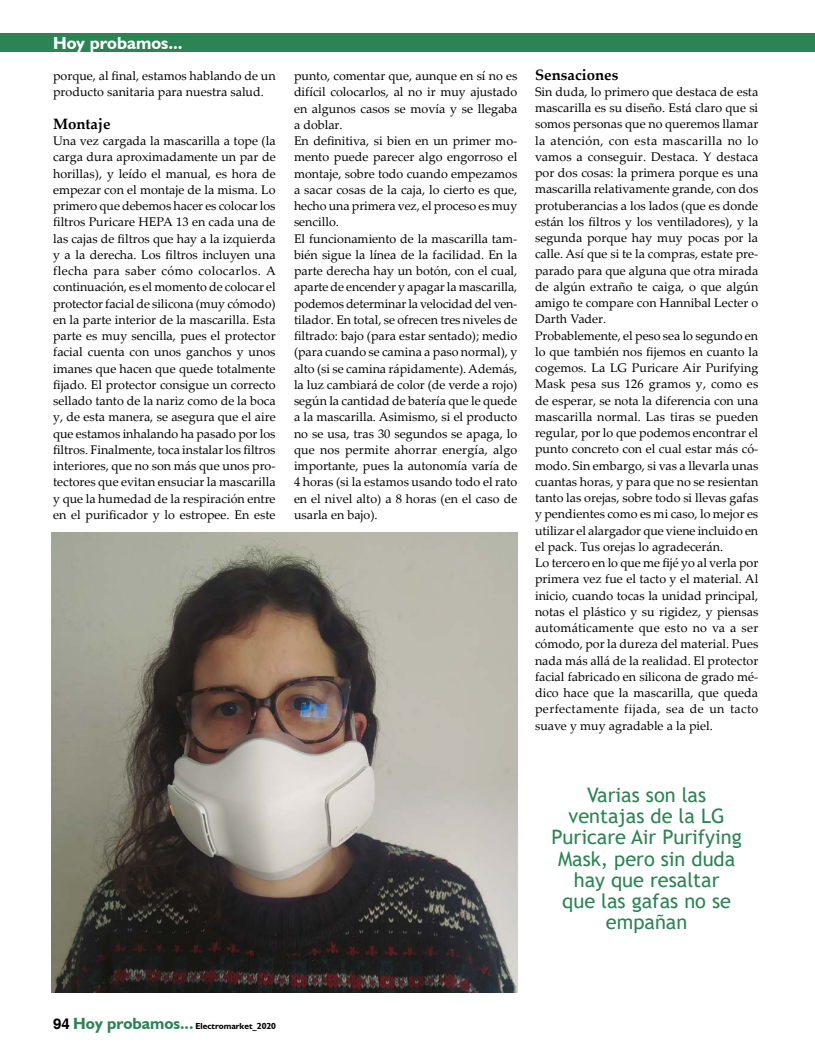
<style>
.page{position:relative;width:815px;height:1063px;background:#fff}
.page>*{position:absolute;margin:0;border:0;box-sizing:border-box;transform-origin:0 0}
.t1{font:20px/21.2px "Trebuchet MS";color:#2c8354;text-align:center}
.t2{font:700 17.5px "Humanist 521 BT";color:#fff}
.t3{font:700 15px "Palatino Linotype";color:#000}
.t4{font:12.5px/16.2px "Palatino Linotype";color:#000}
.t5{font:700 8.75px "Humanist 521 BT";color:#000}
.s1{font-family:"Helvetica";font-size:15px}
.s2{font-size:16.25px;color:#2c8354}
</style>
<div class="page">
<div style="left:0;top:33px;width:815px;height:18px;background:#2c8354"></div>
<img style="left:51px;top:533px;width:466px;height:459px">
<h2 class="t2" style="left:53px;top:32px;width:131px">Hoy probamos...</h2>
<p class="t4" style="left:53px;top:67px;width:224px">porque, al final, estamos hablando de un producto sanitaria para nuestra salud.</p>
<p class="t3" style="left:53px;top:113px;width:59px">Montaje</p>
<p class="t4" style="left:53px;top:132px;width:224px;text-align:justify">Una vez cargada la mascarilla a tope (la carga dura aproximadamente un par de horillas), y leído el manual, es hora de empezar con el montaje de la misma. Lo primero que debemos hacer es colocar los filtros Puricare HEPA 13 en cada una de las cajas de filtros que hay a la izquierda y a la derecha. Los filtros incluyen una flecha para saber cómo colocarlos. A continuación, es el momento de colocar el protector facial de silicona (muy cómodo) en la parte interior de la mascarilla. Esta parte es muy sencilla, pues el protector facial cuenta con unos ganchos y unos imanes que hacen que quede totalmente fijado. El protector consigue un correcto sellado tanto de la nariz como de la boca y, de esta manera, se asegura que el aire que estamos inhalando ha pasado por los filtros. Finalmente, toca instalar los filtros interiores, que no son más que unos pro&shy;tectores que evitan ensuciar la mascarilla y que la humedad de la respiración entre en el purificador y lo estropee. En este</p>
<p class="t4" style="left:294px;top:67px;width:225px">punto, comentar que, aunque en sí no es difícil colocarlos, al no ir muy ajustado en algunos casos se movía y se llegaba a doblar.<br>En definitiva, si bien en un primer mo&shy;mento puede parecer algo engorroso el montaje, sobre todo cuando empezamos a sacar cosas de la caja, lo cierto es que, hecho una primera vez, el proceso es muy sencillo.<br>El funcionamiento de la mascarilla tam&shy;bién sigue la línea de la facilidad. En la parte derecha hay un botón, con el cual, aparte de encender y apagar la mascarilla, podemos determinar la velocidad del ven&shy;tilador. En total, se ofrecen tres niveles de filtrado: bajo (para estar sentado); medio (para cuando se camina a paso normal), y alto (si se camina rápidamente). Además, la luz cambiará de color (de verde a rojo) según la cantidad de batería que le quede a la mascarilla. Asimismo, si el producto no se usa, tras 30 segundos se apaga, lo que nos permite ahorrar energía, algo importante, pues la autonomía varía de 4 horas (si la estamos usando todo el rato en el nivel alto) a 8 horas (en el caso de usarla en bajo).</p>
<p class="t3" style="left:535px;top:64px;width:85px">Sensaciones</p>
<p class="t4" style="left:535px;top:83px;width:225px">Sin duda, lo primero que destaca de esta mascarilla es su diseño. Está claro que si somos personas que no queremos llamar la atención, con esta mascarilla no lo vamos a conseguir. Destaca. Y destaca por dos cosas: la primera porque es una mascarilla relativamente grande, con dos protuberancias a los lados (que es donde están los filtros y los ventiladores), y la segunda porque hay muy pocas por la calle. Así que si te la compras, estate pre&shy;parado para que alguna que otra mirada de algún extraño te caiga, o que algún amigo te compare con Hannibal Lecter o Darth Vader.<br>Probablemente, el peso sea lo segundo en lo que también nos fijemos en cuanto la cogemos. La LG Puricare Air Purifying Mask pesa sus 126 gramos y, como es de esperar, se nota la diferencia con una mascarilla normal. Las tiras se pueden regular, por lo que podemos encontrar el punto concreto con el cual estar más có&shy;modo. Sin embargo, si vas a llevarla unas cuantas horas, y para que no se resientan tanto las orejas, sobre todo si llevas gafas y pendientes como es mi caso, lo mejor es utilizar el alargador que viene incluido en el pack. Tus orejas lo agradecerán.<br>Lo tercero en lo que me fijé yo al verla por primera vez fue el tacto y el material. Al inicio, cuando tocas la unidad principal, notas el plástico y su rigidez, y piensas automáticamente que esto no va a ser cómodo, por la dureza del material. Pues nada más allá de la realidad. El protector facial fabricado en silicona de grado mé&shy;dico hace que la mascarilla, que queda perfectamente fijada, sea de un tacto suave y muy agradable a la piel.</p>
<h1 class="t1" style="left:551px;top:784px;width:192px">Varias son las ventajas de la LG<br>Puricare Air Purifying<br>Mask, pero sin duda hay que resaltar<br>que las gafas no se empañan</h1>
<p class="t5" style="left:53px;top:1021px;width:224px"><span class="s1">94</span> <span class="s2">Hoy probamos...</span> Electromarket_2020</p>
</div>
